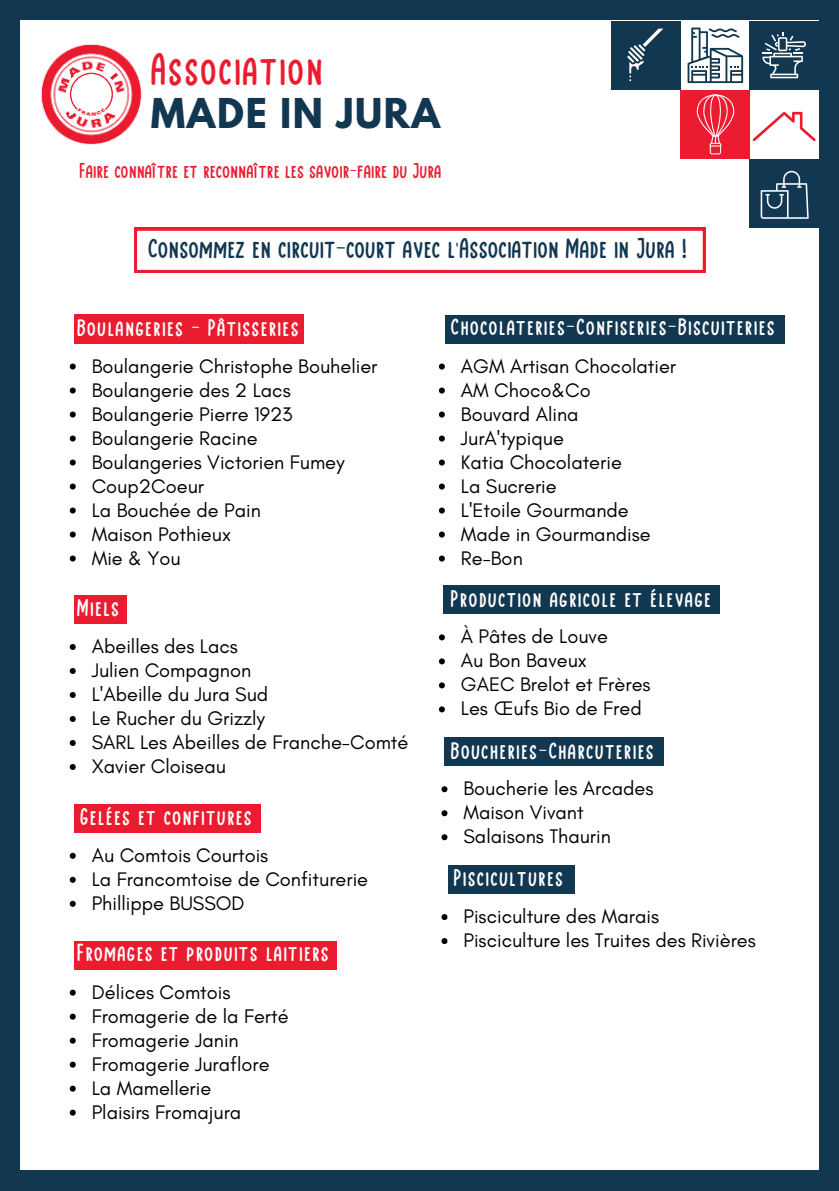
<style>
.page{position:relative;width:839px;height:1191px;background:#fff}
.page>*{position:absolute;margin:0;border:0;box-sizing:border-box;transform-origin:0 0}
.t1{font:44.8px "Limejuice";letter-spacing:.03em;color:#eb1c2f}
.t2{font:700 36.4px "League Spartan";letter-spacing:.045em;color:#123751}
.t3{font:28px "Limejuice";color:#123751}
.t4{font:24px "Limejuice";letter-spacing:.045em;color:#fff}
.t5{font:21px "Limejuice";color:#eb1c2f}
.t6{font:20px/24px "Glacial Indifference";color:#000}
</style>
<div class="page">
<div style="left:0;top:0;width:838px;height:1191px;background:#123751"></div>
<div style="left:21px;top:21px;width:798px;height:1149px;background:#fff"></div>
<img style="left:41px;top:44px;width:101px;height:101px">
<div style="left:749px;top:21px;width:69px;height:69px;background:#123751"></div>
<div style="left:680px;top:90px;width:69px;height:69px;background:#eb1c2f"></div>
<div style="left:611px;top:21px;width:69px;height:69px;background:#123751"></div>
<div style="left:749px;top:159px;width:69px;height:69px;background:#123751"></div>
<svg style="left:762px;top:32px;width:44px;height:46px"></svg>
<svg style="left:627px;top:29px;width:36px;height:52px"></svg>
<svg style="left:696px;top:94px;width:38px;height:60px"></svg>
<svg style="left:760px;top:171px;width:48px;height:48px"></svg>
<svg style="left:439px;top:364px;width:6px;height:6px"></svg>
<svg style="left:439px;top:388px;width:6px;height:6px"></svg>
<svg style="left:439px;top:412px;width:6px;height:6px"></svg>
<svg style="left:439px;top:436px;width:6px;height:6px"></svg>
<svg style="left:439px;top:460px;width:6px;height:6px"></svg>
<svg style="left:439px;top:484px;width:6px;height:6px"></svg>
<svg style="left:439px;top:508px;width:6px;height:6px"></svg>
<svg style="left:439px;top:532px;width:6px;height:6px"></svg>
<svg style="left:439px;top:556px;width:6px;height:6px"></svg>
<svg style="left:70px;top:853px;width:6px;height:6px"></svg>
<svg style="left:70px;top:877px;width:6px;height:6px"></svg>
<svg style="left:70px;top:901px;width:6px;height:6px"></svg>
<svg style="left:70px;top:644px;width:6px;height:6px"></svg>
<svg style="left:70px;top:668px;width:6px;height:6px"></svg>
<svg style="left:70px;top:692px;width:6px;height:6px"></svg>
<svg style="left:70px;top:716px;width:6px;height:6px"></svg>
<svg style="left:70px;top:740px;width:6px;height:6px"></svg>
<svg style="left:70px;top:764px;width:6px;height:6px"></svg>
<svg style="left:70px;top:990px;width:6px;height:6px"></svg>
<svg style="left:70px;top:1014px;width:6px;height:6px"></svg>
<svg style="left:70px;top:1038px;width:6px;height:6px"></svg>
<svg style="left:70px;top:1062px;width:6px;height:6px"></svg>
<svg style="left:70px;top:1086px;width:6px;height:6px"></svg>
<svg style="left:70px;top:1110px;width:6px;height:6px"></svg>
<svg style="left:439px;top:634px;width:6px;height:6px"></svg>
<svg style="left:439px;top:658px;width:6px;height:6px"></svg>
<svg style="left:439px;top:682px;width:6px;height:6px"></svg>
<svg style="left:439px;top:706px;width:6px;height:6px"></svg>
<svg style="left:441px;top:914px;width:6px;height:6px"></svg>
<svg style="left:441px;top:938px;width:6px;height:6px"></svg>
<svg style="left:134px;top:228px;width:571px;height:45px"></svg>
<div style="left:74px;top:315px;width:230px;height:28px;background:#eb1c2f"></div>
<svg style="left:70px;top:364px;width:6px;height:6px"></svg>
<svg style="left:70px;top:388px;width:6px;height:6px"></svg>
<svg style="left:70px;top:412px;width:6px;height:6px"></svg>
<svg style="left:70px;top:436px;width:6px;height:6px"></svg>
<svg style="left:70px;top:460px;width:6px;height:6px"></svg>
<svg style="left:70px;top:484px;width:6px;height:6px"></svg>
<svg style="left:70px;top:508px;width:6px;height:6px"></svg>
<svg style="left:70px;top:532px;width:6px;height:6px"></svg>
<svg style="left:70px;top:556px;width:6px;height:6px"></svg>
<div style="left:74px;top:595px;width:53px;height:29px;background:#eb1c2f"></div>
<div style="left:74px;top:941px;width:263px;height:28px;background:#eb1c2f"></div>
<div style="left:445px;top:315px;width:339px;height:28px;background:#123751"></div>
<div style="left:448px;top:865px;width:126px;height:29px;background:#123751"></div>
<div style="left:74px;top:804px;width:186px;height:29px;background:#eb1c2f"></div>
<div style="left:443px;top:586px;width:276px;height:28px;background:#123751"></div>
<svg style="left:441px;top:786px;width:6px;height:6px"></svg>
<svg style="left:441px;top:810px;width:6px;height:6px"></svg>
<svg style="left:441px;top:834px;width:6px;height:6px"></svg>
<div style="left:444px;top:738px;width:219px;height:28px;background:#123751"></div>
<svg style="left:687px;top:28px;width:56px;height:55px"></svg>
<svg style="left:752px;top:112px;width:63px;height:29px"></svg>
<h1 class="t1" style="left:151px;top:45px;width:174px">Association</h1>
<h2 class="t2" style="left:151px;top:85px;width:291px">MADE IN JURA</h2>
<p class="t5" style="left:80px;top:159px;width:364px">Faire connaître et reconnaître les savoir-faire du Jura</p>
<h3 class="t3" style="left:148px;top:233px;width:540px">Consommez en circuit-court avec l'Association Made in Jura !</h3>
<p class="t4" style="left:77px;top:314px;width:223px">Boulangeries - Pâtisseries</p>
<p class="t6" style="left:92px;top:354px;width:287px">Boulangerie Christophe Bouhelier<br>Boulangerie des 2 Lacs<br>Boulangerie Pierre 1923<br>Boulangerie Racine<br>Boulangeries Victorien Fumey<br>Coup2Coeur<br>La Bouchée de Pain<br>Maison Pothieux<br>Mie &amp; You</p>
<p class="t4" style="left:77px;top:595px;width:44px">Miels</p>
<p class="t6" style="left:92px;top:635px;width:318px">Abeilles des Lacs<br>Julien Compagnon<br>L'Abeille du Jura Sud<br>Le Rucher du Grizzly<br>SARL Les Abeilles de Franche-Comté<br>Xavier Cloiseau</p>
<p class="t4" style="left:80px;top:804px;width:174px">Gelées et confitures</p>
<p class="t6" style="left:92px;top:843px;width:278px">Au Comtois Courtois<br>La Francomtoise de Confiturerie<br>Phillippe BUSSOD</p>
<p class="t4" style="left:77px;top:940px;width:253px">Fromages et produits laitiers</p>
<p class="t6" style="left:92px;top:980px;width:198px">Délices Comtois<br>Fromagerie de la Ferté<br>Fromagerie Janin<br>Fromagerie Juraflore<br>La Mamellerie<br>Plaisirs Fromajura</p>
<p class="t4" style="left:451px;top:314px;width:325px">Chocolateries-Confiseries-Biscuiteries</p>
<p class="t6" style="left:461px;top:354px;width:217px">AGM Artisan Chocolatier<br>AM Choco&amp;Co<br>Bouvard Alina<br>JurA'typique<br>Katia Chocolaterie<br>La Sucrerie<br>L'Etoile Gourmande<br>Made in Gourmandise<br>Re-Bon</p>
<p class="t4" style="left:451px;top:586px;width:262px">Production agricole et élevage</p>
<p class="t6" style="left:461px;top:625px;width:191px">À Pâtes de Louve<br>Au Bon Baveux<br>GAEC Brelot et Frères<br>Les Œufs Bio de Fred</p>
<p class="t4" style="left:451px;top:737px;width:205px">Boucheries-Charcuteries</p>
<p class="t6" style="left:463px;top:777px;width:191px">Boucherie les Arcades<br>Maison Vivant<br>Salaisons Thaurin</p>
<p class="t4" style="left:453px;top:865px;width:111px">Piscicultures</p>
<p class="t6" style="left:463px;top:905px;width:294px">Pisciculture des Marais<br>Pisciculture les Truites des Rivières</p>
</div>
